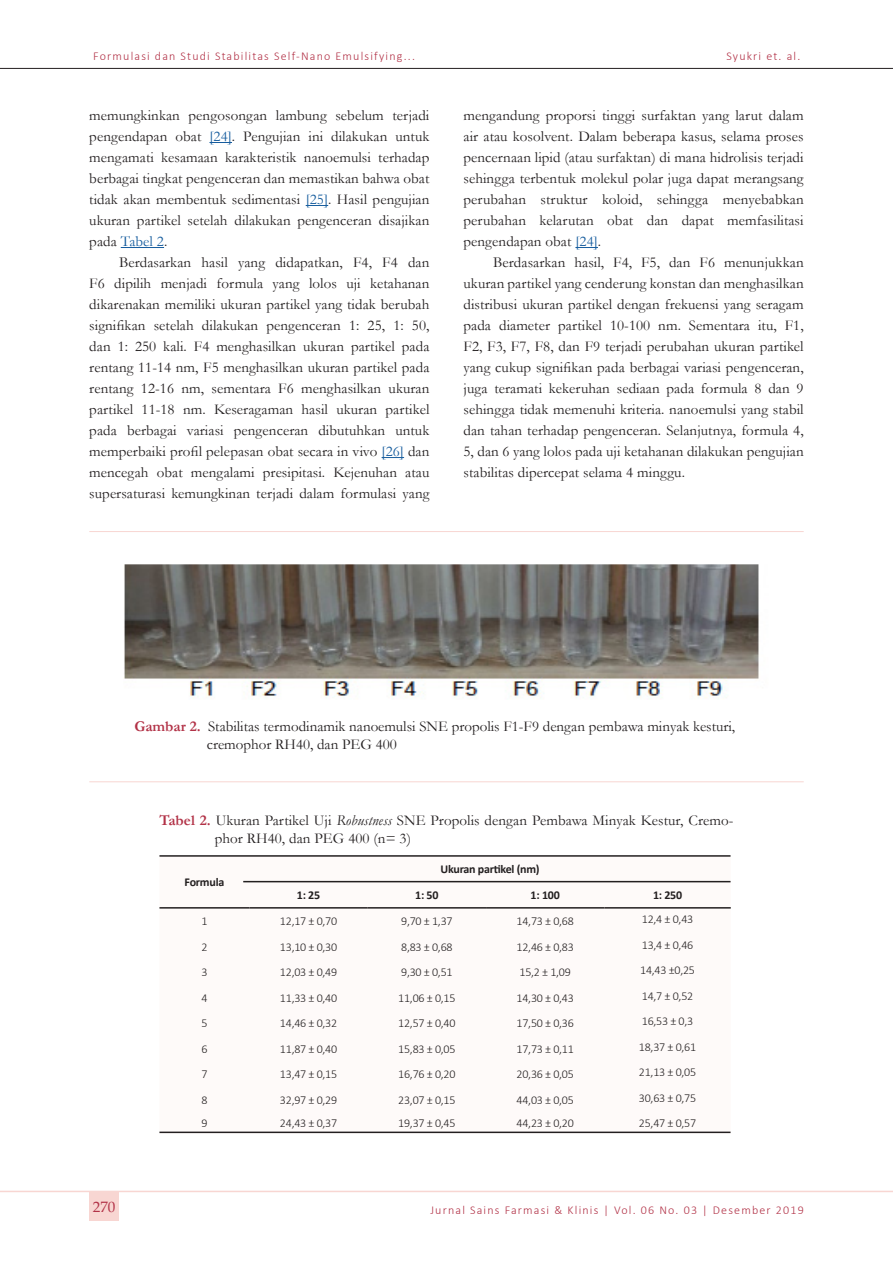
<style>
.page{position:relative;width:893px;height:1263px;background:#fff}
.page>*{position:absolute;margin:0;border:0;box-sizing:border-box;transform-origin:0 0}
.t1{font:15px/21px "Garamond";letter-spacing:.005em;color:#231f20;text-align:justify}
.t2{font:15px "Book Antiqua";color:#b23247}
.t3{font:300 12px "Calibri";letter-spacing:-.02em;color:#231f20}
.t4{font:300 12px "Calibri";letter-spacing:.1em;color:#b23247}
.t5{font:700 12px "Calibri";letter-spacing:-.02em;color:#231f20}
.s1{color:#175d9e}
.s2{font-weight:700;color:#b23247}
.s3{font-style:italic}
</style>
<div class="page">
<hr style="left:0;top:68px;width:893px;height:1px;background:#231f20">
<hr style="left:0;top:1191px;width:893px;height:1px;background:#f8d6d2">
<div style="left:89px;top:1191px;width:30px;height:30px;background:#f8d6d2"></div>
<svg style="left:209px;top:142px;width:23px;height:1px"></svg>
<svg style="left:306px;top:205px;width:22px;height:1px"></svg>
<hr style="left:121px;top:247px;width:43px;height:1px;background:#175d9e">
<svg style="left:382px;top:457px;width:22px;height:1px"></svg>
<svg style="left:575px;top:247px;width:23px;height:1px"></svg>
<img style="left:124px;top:564px;width:635px;height:134px">
<svg style="left:159px;top:856px;width:572px;height:278px"></svg>
<hr style="left:159px;top:907px;width:90px;height:1px;background:#231f20">
<hr style="left:249px;top:907px;width:119px;height:1px;background:#231f20">
<hr style="left:368px;top:907px;width:118px;height:1px;background:#231f20">
<hr style="left:486px;top:907px;width:118px;height:1px;background:#231f20">
<hr style="left:604px;top:907px;width:127px;height:1px;background:#231f20">
<hr style="left:89px;top:531px;width:715px;height:1px;background:#f8d6d2">
<hr style="left:89px;top:781px;width:715px;height:1px;background:#f8d6d2">
<hr style="left:159px;top:855px;width:571px;height:2px;background:#231f20">
<hr style="left:159px;top:1131px;width:571px;height:2px;background:#231f20">
<hr style="left:243px;top:881px;width:487px;height:1px;background:#231f20">
<p class="t4" style="left:93px;top:49px;width:323px">Formulasi dan Studi Stabilitas Self-Nano Emulsifying...</p>
<p class="t4" style="left:726px;top:49px;width:75px">Syukri et. al.</p>
<p class="t1" style="left:89px;top:105px;width:342px">memungkinkan pengosongan lambung sebelum terjadi pengendapan obat <span class="s1">[24]</span>. Pengujian ini dilakukan untuk mengamati kesamaan karakteristik nanoemulsi terhadap berbagai tingkat pengenceran dan memastikan bahwa obat tidak akan membentuk sedimentasi <span class="s1">[25]</span>. Hasil pengujian ukuran partikel setelah dilakukan pengenceran disajikan pada <span class="s1">Tabel 2</span>.</p>
<p class="t1" style="left:89px;top:252px;width:342px;text-indent:30px">Berdasarkan hasil yang didapatkan, F4, F4 dan F6 dipilih menjadi formula yang lolos uji ketahanan dikarenakan memiliki ukuran partikel yang tidak berubah signifikan setelah dilakukan pengenceran 1: 25, 1: 50, dan 1: 250 kali. F4 menghasilkan ukuran partikel pada rentang 11-14 nm, F5 menghasilkan ukuran partikel pada rentang 12-16 nm, sementara F6 menghasilkan ukuran partikel 11-18 nm. Keseragaman hasil ukuran partikel pada berbagai variasi pengenceran dibutuhkan untuk memperbaiki profil pelepasan obat secara in vivo <span class="s1">[26]</span> dan mencegah obat mengalami presipitasi. Kejenuhan atau supersaturasi kemungkinan terjadi dalam formulasi yang</p>
<p class="t1" style="left:463px;top:105px;width:342px">mengandung proporsi tinggi surfaktan yang larut dalam air atau kosolvent. Dalam beberapa kasus, selama proses pencernaan lipid (atau surfaktan) di mana hidrolisis terjadi sehingga terbentuk molekul polar juga dapat merangsang perubahan struktur koloid, sehingga menyebabkan perubahan kelarutan obat dan dapat memfasilitasi pengendapan obat <span class="s1">[24]</span>.</p>
<p class="t1" style="left:463px;top:252px;width:342px;text-indent:30px">Berdasarkan hasil, F4, F5, dan F6 menunjukkan ukuran partikel yang cenderung konstan dan menghasilkan distribusi ukuran partikel dengan frekuensi yang seragam pada diameter partikel 10-100 nm. Sementara itu, F1, F2, F3, F7, F8, dan F9 terjadi perubahan ukuran partikel yang cukup signifikan pada berbagai variasi pengenceran, juga teramati kekeruhan sediaan pada formula 8 dan 9 sehingga tidak memenuhi kriteria. nanoemulsi yang stabil dan tahan terhadap pengenceran. Selanjutnya, formula 4, 5, dan 6 yang lolos pada uji ketahanan dilakukan pengujian stabilitas dipercepat selama 4 minggu.</p>
<p class="t1" style="left:207px;top:717px;width:530px;line-height:18px;text-indent:-72px"><span class="s2">Gambar 2.</span> Stabilitas termodinamik nanoemulsi SNE propolis F1-F9 dengan pembawa minyak kesturi, cremophor RH40, dan PEG 400</p>
<p class="t1" style="left:215px;top:811px;width:520px;line-height:18px;text-indent:-55px"><span class="s2">Tabel 2.</span> Ukuran Partikel Uji <span class="s3">Robustness</span> SNE Propolis dengan Pembawa Minyak Kestur, Cremo&shy;phor RH40, dan PEG 400 (n= 3)</p>
<p class="t5" style="left:185px;top:874px;width:41px">Formula</p>
<p class="t5" style="left:441px;top:860px;width:101px">Ukuran partikel (nm)</p>
<p class="t5" style="left:297px;top:886px;width:25px">1: 25</p>
<p class="t5" style="left:415px;top:886px;width:25px">1: 50</p>
<p class="t5" style="left:531px;top:886px;width:31px">1: 100</p>
<p class="t5" style="left:653px;top:886px;width:31px">1: 250</p>
<p class="t3" style="left:201px;top:914px;width:8px">1</p>
<p class="t3" style="left:280px;top:914px;width:59px">12,17 ± 0,70</p>
<p class="t3" style="left:401px;top:914px;width:53px">9,70 ± 1,37</p>
<p class="t3" style="left:517px;top:914px;width:59px">14,73 ± 0,68</p>
<p class="t3" style="left:642px;top:912px;width:53px">12,4 ± 0,43</p>
<p class="t3" style="left:201px;top:939px;width:8px">2</p>
<p class="t3" style="left:280px;top:939px;width:59px">13,10 ± 0,30</p>
<p class="t3" style="left:401px;top:939px;width:53px">8,83 ± 0,68</p>
<p class="t3" style="left:517px;top:939px;width:59px">12,46 ± 0,83</p>
<p class="t3" style="left:642px;top:937px;width:53px">13,4 ± 0,46</p>
<p class="t3" style="left:201px;top:965px;width:8px">3</p>
<p class="t3" style="left:280px;top:965px;width:59px">12,03 ± 0,49</p>
<p class="t3" style="left:401px;top:965px;width:53px">9,30 ± 0,51</p>
<p class="t3" style="left:519px;top:965px;width:53px">15,2 ± 1,09</p>
<p class="t3" style="left:640px;top:963px;width:56px">14,43 ±0,25</p>
<p class="t3" style="left:201px;top:990px;width:8px">4</p>
<p class="t3" style="left:280px;top:990px;width:59px">11,33 ± 0,40</p>
<p class="t3" style="left:398px;top:990px;width:59px">11,06 ± 0,15</p>
<p class="t3" style="left:517px;top:990px;width:59px">14,30 ± 0,43</p>
<p class="t3" style="left:642px;top:988px;width:53px">14,7 ± 0,52</p>
<p class="t3" style="left:201px;top:1016px;width:8px">5</p>
<p class="t3" style="left:280px;top:1016px;width:59px">14,46 ± 0,32</p>
<p class="t3" style="left:398px;top:1016px;width:59px">12,57 ± 0,40</p>
<p class="t3" style="left:517px;top:1016px;width:59px">17,50 ± 0,36</p>
<p class="t3" style="left:642px;top:1014px;width:53px">16,53 ± 0,3</p>
<p class="t3" style="left:201px;top:1041px;width:8px">6</p>
<p class="t3" style="left:280px;top:1041px;width:59px">11,87 ± 0,40</p>
<p class="t3" style="left:398px;top:1041px;width:59px">15,83 ± 0,05</p>
<p class="t3" style="left:517px;top:1041px;width:59px">17,73 ± 0,11</p>
<p class="t3" style="left:639px;top:1039px;width:59px">18,37 ± 0,61</p>
<p class="t3" style="left:201px;top:1067px;width:8px">7</p>
<p class="t3" style="left:280px;top:1067px;width:59px">13,47 ± 0,15</p>
<p class="t3" style="left:398px;top:1067px;width:59px">16,76 ± 0,20</p>
<p class="t3" style="left:517px;top:1067px;width:59px">20,36 ± 0,05</p>
<p class="t3" style="left:639px;top:1065px;width:59px">21,13 ± 0,05</p>
<p class="t3" style="left:201px;top:1092px;width:8px">8</p>
<p class="t3" style="left:280px;top:1092px;width:59px">32,97 ± 0,29</p>
<p class="t3" style="left:398px;top:1092px;width:59px">23,07 ± 0,15</p>
<p class="t3" style="left:517px;top:1092px;width:59px">44,03 ± 0,05</p>
<p class="t3" style="left:639px;top:1090px;width:59px">30,63 ± 0,75</p>
<p class="t3" style="left:201px;top:1116px;width:8px">9</p>
<p class="t3" style="left:280px;top:1116px;width:59px">24,43 ± 0,37</p>
<p class="t3" style="left:398px;top:1116px;width:59px">19,37 ± 0,45</p>
<p class="t3" style="left:517px;top:1116px;width:59px">44,23 ± 0,20</p>
<p class="t3" style="left:639px;top:1116px;width:59px">25,47 ± 0,57</p>
<p class="t2" style="left:93px;top:1196px;width:24px">270</p>
<p class="t4" style="left:430px;top:1202px;width:375px">Jurnal Sains Farmasi &amp; Klinis | Vol. 06 No. 03 | Desember 2019</p>
</div>
